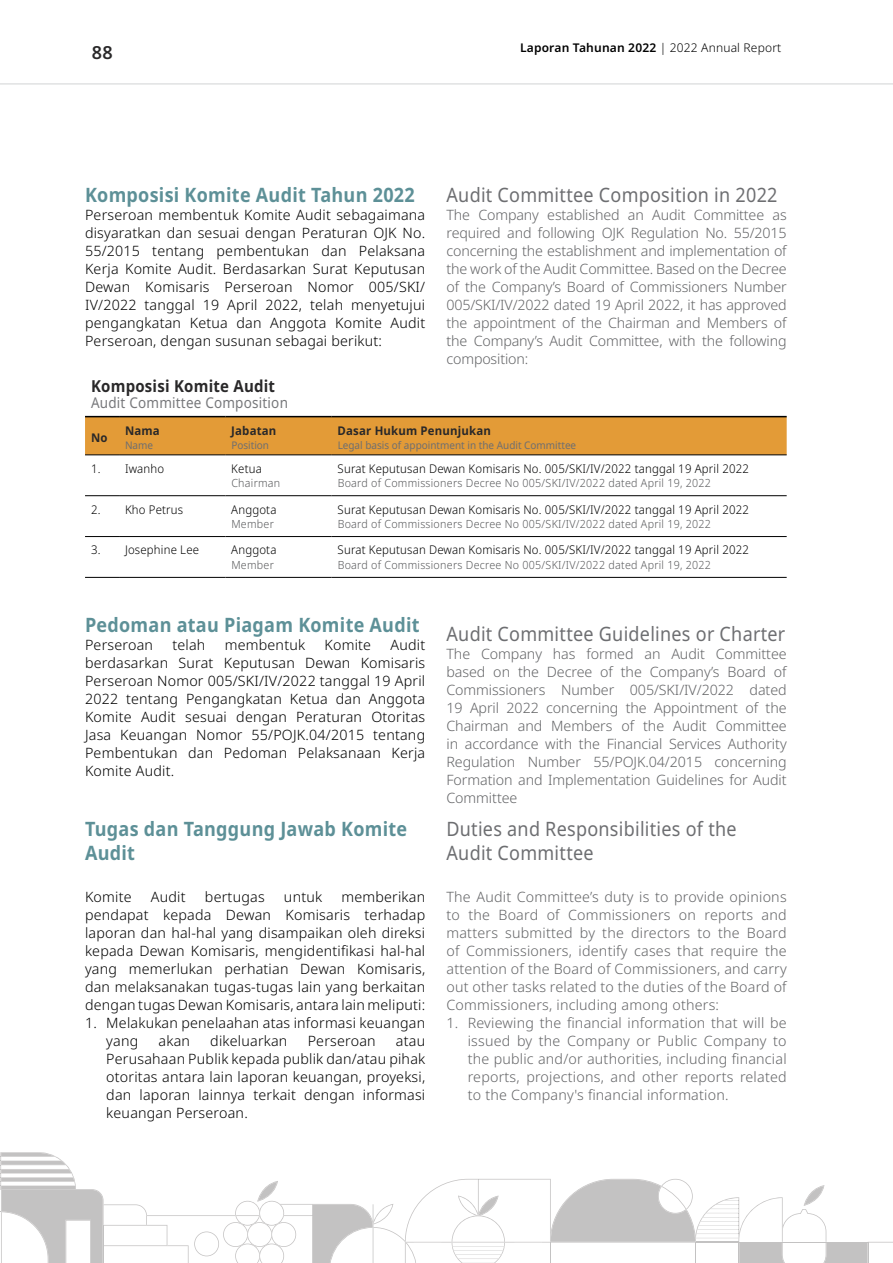
<style>
.page{position:relative;width:893px;height:1263px;background:#fff}
.page>*{position:absolute;margin:0;border:0;box-sizing:border-box;transform-origin:0 0}
.t1{font:19.8px/24px "Noto Sans";letter-spacing:.015em;color:#6d6e71;scale:.91 1}
.t2{font:700 19.8px/24px "Noto Sans";letter-spacing:.015em;color:#5d9097;scale:.91 1}
.t3{font:600 18px "Noto Sans";color:#292829}
.t4{font:700 16.5px "Noto Sans";letter-spacing:.015em;color:#292829;scale:.91 1}
.t5{font:14.85px "Noto Sans";letter-spacing:.015em;color:#77787b;scale:.91 1}
.t6{font:300 14.25px/18px "Noto Sans";letter-spacing:-.005em;color:#636466;text-align:justify}
.t7{font:300 14.25px/18px "Noto Sans";letter-spacing:.015em;color:#000;text-align:justify}
.t8{font:300 12px "Noto Sans";letter-spacing:.015em;color:#000;scale:.95 1}
.t9{font:600 12px "Noto Sans";letter-spacing:.015em;color:#000}
.t10{font:700 12px "Noto Sans";letter-spacing:.015em;color:#292829;scale:.95 1}
.t11{font:300 11.25px "Noto Sans";letter-spacing:.025em;color:#58595b;scale:.95 1}
.t12{font:10.5px "Noto Sans";color:#6d6e71;scale:.95 1}
.s1{font-weight:300}
</style>
<div class="page">
<div style="left:85px;top:417px;width:702px;height:37px;background:#e39b37"></div>
<hr style="left:85px;top:577px;width:34px;height:1px;background:#000">
<hr style="left:119px;top:577px;width:106px;height:1px;background:#000">
<hr style="left:225px;top:577px;width:107px;height:1px;background:#000">
<hr style="left:332px;top:577px;width:455px;height:1px;background:#000">
<hr style="left:85px;top:495px;width:34px;height:1px;background:#000">
<hr style="left:85px;top:536px;width:34px;height:1px;background:#000">
<hr style="left:119px;top:495px;width:106px;height:1px;background:#000">
<hr style="left:119px;top:536px;width:106px;height:1px;background:#000">
<hr style="left:225px;top:495px;width:107px;height:1px;background:#000">
<hr style="left:225px;top:536px;width:107px;height:1px;background:#000">
<hr style="left:332px;top:495px;width:455px;height:1px;background:#000">
<hr style="left:332px;top:536px;width:455px;height:1px;background:#000">
<hr style="left:85px;top:416px;width:34px;height:1px;background:#000">
<hr style="left:119px;top:416px;width:106px;height:1px;background:#000">
<hr style="left:225px;top:416px;width:107px;height:1px;background:#000">
<hr style="left:332px;top:416px;width:455px;height:1px;background:#000">
<hr style="left:85px;top:454px;width:34px;height:1px;background:#000">
<hr style="left:119px;top:454px;width:106px;height:1px;background:#000">
<hr style="left:225px;top:454px;width:107px;height:1px;background:#000">
<hr style="left:332px;top:454px;width:455px;height:1px;background:#000">
<svg style="left:0;top:1152px;width:893px;height:111px"></svg>
<hr style="left:0;top:84px;width:893px;height:1px;background:#d1d3d4">
<p class="t3" style="left:92px;top:43px;width:22px">88</p>
<p class="t9" style="left:520px;top:41px;width:263px">Laporan Tahunan 2022 <span class="s1">| 2022 Annual Report</span></p>
<h1 class="t2" style="left:85px;top:183px;width:364px">Komposisi Komite Audit Tahun 2022</h1>
<p class="t7" style="left:85px;top:206px;width:342px">Perseroan membentuk Komite Audit sebagaimana disyaratkan dan sesuai dengan Peraturan OJK No.<br>55/2015 tentang pembentukan dan Pelaksana Kerja Komite Audit. Berdasarkan Surat Keputusan Dewan Komisaris Perseroan Nomor 005/SKI/ IV/2022 tanggal 19 April 2022, telah menyetujui pengangkatan Ketua dan Anggota Komite Audit Perseroan, dengan susunan sebagai berikut:</p>
<p class="t4" style="left:91px;top:377px;width:204px">Komposisi Komite Audit</p>
<p class="t5" style="left:91px;top:394px;width:218px">Audit Committee Composition</p>
<p class="t10" style="left:91px;top:431px;width:19px">No</p>
<h1 class="t1" style="left:446px;top:183px;width:365px">Audit Committee Composition in 2022</h1>
<p class="t6" style="left:446px;top:206px;width:342px">The Company established an Audit Committee as required and following OJK Regulation No. 55/2015 concerning the establishment and implementation of the work of the Audit Committee. Based on the Decree of the Company’s Board of Commissioners Number 005/SKI/IV/2022 dated 19 April 2022, it has approved the appointment of the Chairman and Members of the Company’s Audit Committee, with the following composition:</p>
<p class="t10" style="left:231px;top:424px;width:49px">Jabatan</p>
<p class="t12" style="left:231px;top:439px;width:41px">Position</p>
<p class="t10" style="left:338px;top:424px;width:163px">Dasar Hukum Penunjukan</p>
<p class="t12" style="left:338px;top:439px;width:253px">Legal basis of appointment in the Audit Committee</p>
<p class="t10" style="left:125px;top:424px;width:38px">Nama</p>
<p class="t12" style="left:125px;top:439px;width:31px">Name</p>
<p class="t8" style="left:91px;top:462px;width:79px">1. Iwanho</p>
<p class="t8" style="left:231px;top:462px;width:34px">Ketua</p>
<p class="t11" style="left:231px;top:477px;width:53px">Chairman</p>
<p class="t8" style="left:338px;top:462px;width:434px">Surat Keputusan Dewan Komisaris No. 005/SKI/IV/2022 tanggal 19 April 2022</p>
<p class="t11" style="left:338px;top:477px;width:395px">Board of Commissioners Decree No 005/SKI/IV/2022 dated April 19, 2022</p>
<p class="t8" style="left:91px;top:502px;width:99px">2. Kho Petrus</p>
<p class="t8" style="left:231px;top:502px;width:49px">Anggota</p>
<p class="t11" style="left:231px;top:518px;width:46px">Member</p>
<p class="t8" style="left:338px;top:502px;width:434px">Surat Keputusan Dewan Komisaris No. 005/SKI/IV/2022 tanggal 19 April 2022</p>
<p class="t11" style="left:338px;top:518px;width:395px">Board of Commissioners Decree No 005/SKI/IV/2022 dated April 19, 2022</p>
<p class="t8" style="left:91px;top:543px;width:115px">3. Josephine Lee</p>
<p class="t8" style="left:231px;top:543px;width:49px">Anggota</p>
<p class="t11" style="left:231px;top:558px;width:46px">Member</p>
<p class="t8" style="left:338px;top:543px;width:434px">Surat Keputusan Dewan Komisaris No. 005/SKI/IV/2022 tanggal 19 April 2022</p>
<p class="t11" style="left:338px;top:558px;width:395px">Board of Commissioners Decree No 005/SKI/IV/2022 dated April 19, 2022</p>
<h1 class="t2" style="left:85px;top:613px;width:369px">Pedoman atau Piagam Komite Audit</h1>
<p class="t7" style="left:85px;top:636px;width:70px">Perseroan</p>
<p class="t7" style="left:172px;top:636px;width:35px">telah</p>
<p class="t7" style="left:225px;top:636px;width:82px">membentuk</p>
<p class="t7" style="left:324px;top:636px;width:48px">Komite</p>
<p class="t7" style="left:85px;top:636px;width:342px;text-indent:305px">Audit berdasarkan Surat Keputusan Dewan Komisaris Perseroan Nomor 005/SKI/IV/2022 tanggal 19 April 2022 tentang Pengangkatan Ketua dan Anggota Komite Audit sesuai dengan Peraturan Otoritas Jasa Keuangan Nomor 55/POJK.04/2015 tentang Pembentukan dan Pedoman Pelaksanaan Kerja Komite Audit.</p>
<h1 class="t2" style="left:85px;top:817px;width:356px">Tugas dan Tanggung Jawab Komite<br>Audit</h1>
<p class="t7" style="left:85px;top:888px;width:48px">Komite</p>
<p class="t7" style="left:151px;top:888px;width:36px">Audit</p>
<p class="t7" style="left:205px;top:888px;width:61px">bertugas</p>
<p class="t7" style="left:284px;top:888px;width:40px">untuk</p>
<p class="t7" style="left:85px;top:888px;width:342px;text-indent:256px">memberikan pendapat kepada Dewan Komisaris terhadap laporan dan hal-hal yang disampaikan oleh direksi kepada Dewan Komisaris, mengidentifikasi hal-hal yang memerlukan perhatian Dewan Komisaris, dan melaksanakan tugas-tugas lain yang berkaitan dengan tugas Dewan Komisaris, antara lain meliputi:</p>
<p class="t7" style="left:106px;top:1014px;width:320px;text-indent:-21px">1. Melakukan penelaahan atas informasi keuangan yang</p>
<p class="t7" style="left:159px;top:1032px;width:33px">akan</p>
<p class="t7" style="left:210px;top:1032px;width:79px">dikeluarkan</p>
<p class="t7" style="left:308px;top:1032px;width:70px">Perseroan</p>
<p class="t7" style="left:106px;top:1032px;width:320px;text-indent:290px">atau Perusahaan Publik kepada publik dan/atau pihak otoritas antara lain laporan keuangan, proyeksi, dan laporan lainnya terkait dengan informasi keuangan Perseroan.</p>
<h1 class="t1" style="left:446px;top:623px;width:374px">Audit Committee Guidelines or Charter</h1>
<p class="t6" style="left:446px;top:645px;width:342px">The Company has formed an Audit Committee based on the Decree of the Company’s Board of Commissioners Number 005/SKI/IV/2022 dated 19 April 2022 concerning the Appointment of the Chairman and Members of the Audit Committee in accordance with the Financial Services Authority Regulation Number 55/POJK.04/2015 concerning Formation and Implementation Guidelines for Audit Committee</p>
<h1 class="t1" style="left:446px;top:818px;width:320px">Duties and Responsibilities of the<br>Audit Committee</h1>
<p class="t6" style="left:446px;top:888px;width:342px">The Audit Committee’s duty is to provide opinions to the Board of Commissioners on reports and matters submitted by the directors to the Board of Commissioners, identify cases that require the attention of the Board of Commissioners, and carry out other tasks related to the duties of the Board of Commissioners, including among others:</p>
<p class="t6" style="left:468px;top:1014px;width:320px;text-indent:-21px">1. Reviewing the financial information that will be issued by the Company or Public Company to the public and/or authorities, including financial reports, projections, and other reports related to the Company's financial information.</p>
</div>
